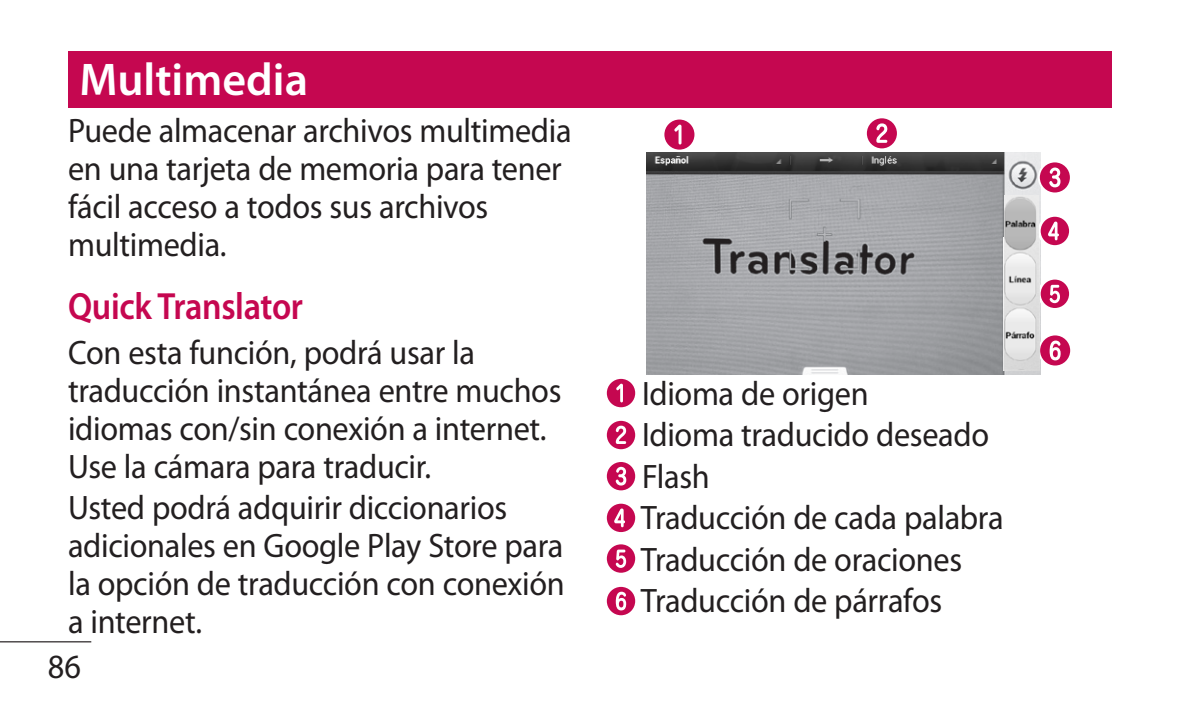
<style>
.page{position:relative;width:1191px;height:715px;background:#fff}
.page>*{position:absolute;margin:0;border:0;box-sizing:border-box;transform-origin:0 0}
.Head_01{font:600 46px "Myriad Pro";color:#fff}
.M_head_02{font:600 38px "Myriad Pro";letter-spacing:-.01em;color:#c50750;scale:.9 1}
.main{font:34px/38px "Myriad Pro";letter-spacing:-.01em;color:#231f20;scale:.95 1}
</style>
<div class="page">
<hr style="left:0;top:641px;width:91px;height:1px;background:#231f20">
<img style="left:646px;top:152px;width:394px;height:222px">
<svg style="left:867px;top:118px;width:30px;height:30px"></svg>
<svg style="left:1037px;top:160px;width:34px;height:34px"></svg>
<svg style="left:1039px;top:162px;width:31px;height:30px"></svg>
<svg style="left:662px;top:117px;width:34px;height:34px"></svg>
<svg style="left:664px;top:119px;width:30px;height:30px"></svg>
<svg style="left:1038px;top:333px;width:34px;height:34px"></svg>
<svg style="left:1040px;top:335px;width:30px;height:30px"></svg>
<svg style="left:1037px;top:277px;width:34px;height:34px"></svg>
<svg style="left:1040px;top:279px;width:29px;height:29px"></svg>
<svg style="left:607px;top:379px;width:28px;height:28px"></svg>
<svg style="left:607px;top:420px;width:28px;height:29px"></svg>
<svg style="left:607px;top:462px;width:28px;height:28px"></svg>
<svg style="left:607px;top:503px;width:28px;height:29px"></svg>
<svg style="left:607px;top:544px;width:28px;height:28px"></svg>
<svg style="left:607px;top:586px;width:28px;height:29px"></svg>
<div style="left:68px;top:51px;width:1043px;height:57px;background:#c50750"></div>
<img style="left:646px;top:152px;width:357px;height:18px">
<img style="left:1004px;top:238px;width:35px;height:132px">
<svg style="left:1037px;top:214px;width:34px;height:34px"></svg>
<svg style="left:1040px;top:217px;width:29px;height:28px"></svg>
<img style="left:1004px;top:196px;width:34px;height:172px">
<p class="Head_01" style="left:79px;top:50px;width:230px">Multimedia</p>
<p class="main" style="left:68px;top:111px;width:531px">Puede almacenar archivos multimedia en una tarjeta de memoria para tener fácil acceso a todos sus archivos multimedia.</p>
<p class="M_head_02" style="left:68px;top:281px;width:263px">Quick Translator</p>
<p class="main" style="left:68px;top:332px;width:521px">Con esta función, podrá usar la traducción instantánea entre muchos idiomas con/sin conexión a internet.<br>Use la cámara para traducir.</p>
<p class="main" style="left:68px;top:488px;width:524px">Usted podrá adquirir diccionarios adicionales en Google Play Store para la opción de traducción con conexión a internet.</p>
<p class="main" style="left:48px;top:647px;width:36px">86</p>
<p class="main" style="left:642px;top:374px;width:240px">Idioma de origen</p>
<p class="main" style="left:642px;top:415px;width:367px">Idioma traducido deseado</p>
<p class="main" style="left:642px;top:456px;width:73px">Flash</p>
<p class="main" style="left:641px;top:498px;width:383px">Traducción de cada palabra</p>
<p class="main" style="left:641px;top:539px;width:340px">Traducción de oraciones</p>
<p class="main" style="left:641px;top:581px;width:319px">Traducción de párrafos</p>
</div>
